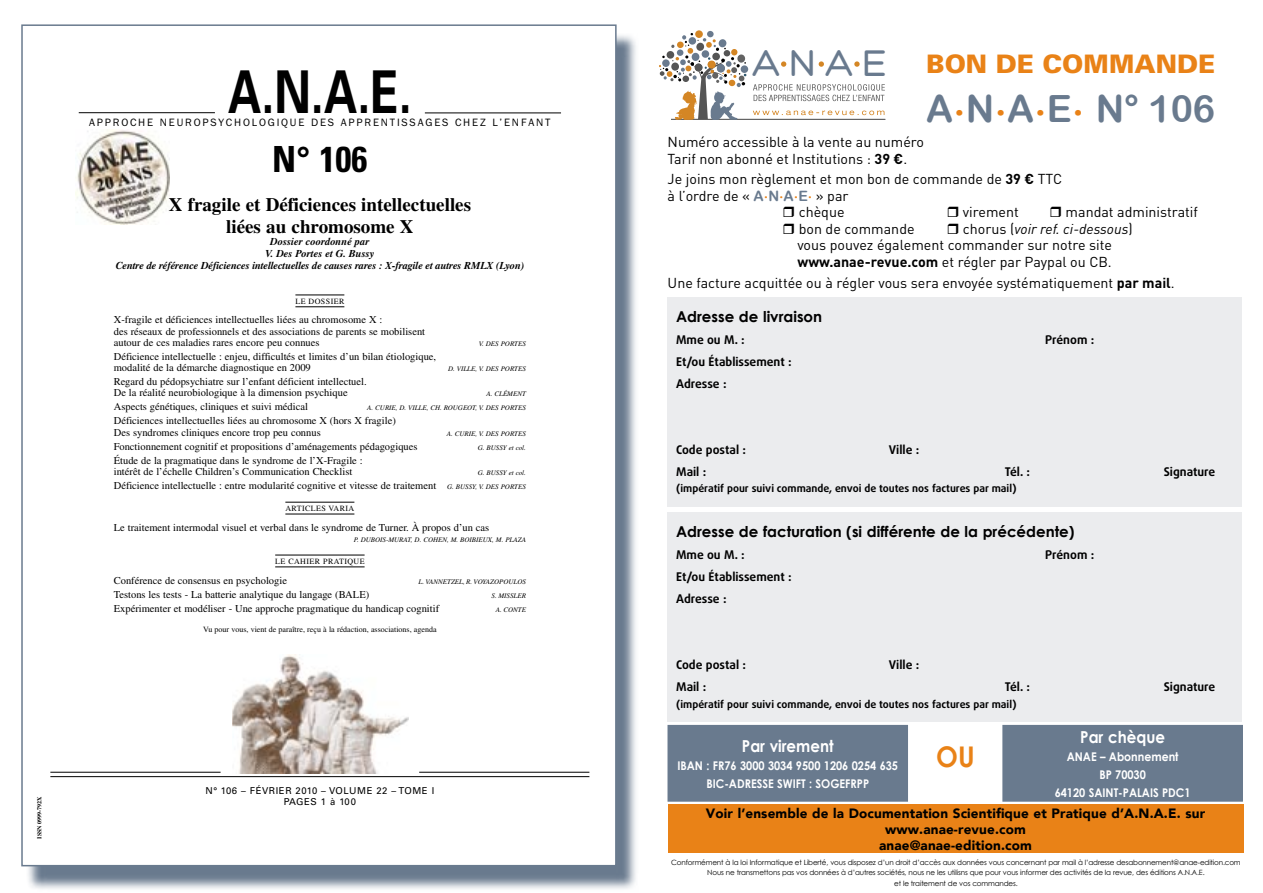
<style>
.page{position:relative;width:1263px;height:893px;background:#fff}
.page>*{position:absolute;margin:0;border:0;box-sizing:border-box;transform-origin:0 0}
.t1{font:700 59.1px "Univers";color:#000;scale:.79 1}
.t2{font:37.5px "Arial Rounded MT Bold";color:#697a8e}
.t3{font:700 condensed 36px "Univers";color:#000}
.t4{font:700 28.5px "Century Gothic";color:#e98217;scale:.91 1}
.t5{font:900 25.5px "Univers";color:#e98217}
.t6{font:700 19.05px/22px "Times";color:#000;text-align:center}
.t7{font:700 16.5px "Century Gothic";color:#fff;scale:.91 1}
.t8{font:700 15px "Century Gothic";color:#000}
.t9{font:14.25px/16.5px "DINOT";color:#000}
.t10{font:900 13.5px/16.2px "Avenir";letter-spacing:.01em;color:#000;text-align:center}
.t11{font:700 12px/22px "Daxline Pro";color:#000}
.t12{font:700 12px/18px "Century Gothic";color:#fff;text-align:center;scale:.91 1}
.t13{font:10.95px "Franklin Gothic";letter-spacing:.165em;color:#000}
.t14{font:10.5px/11.2px "Times";color:#000}
.t15{font:italic 700 10.5px/12px "Times";letter-spacing:-.015em;color:#000;text-align:center}
.t16{font:700 10.5px "Daxline Pro";color:#000}
.t17{font:9.45px/10.9px "Univers";letter-spacing:.055em;color:#000;text-align:center}
.t18{font:7.95px "Times";color:#000}
.t19{font:7.95px "Times";letter-spacing:.05em;color:#000}
.t20{font:7.2px/10.5px "Century Gothic";letter-spacing:-.02em;color:#000;text-align:center}
.t21{font:italic 7.05px "Times";color:#000}
.t22{font:700 6px "Times";color:#000}
.s1{font-style:italic;font-size:7.05px}
.s2{font-family:"Traffolight";font-weight:400;font-size:40.2px;color:#697a8e}
.s3{font-weight:700}
.s4{font-family:"Arial Rounded MT Bold";color:#697a8e}
.s5{font-style:italic}
</style>
<div class="page">
<svg style="left:27px;top:35px;width:609px;height:854px;background:#99a4b2"></svg>
<svg style="left:27px;top:35px;width:587px;height:828px"></svg>
<svg style="left:753px;top:84px;width:132px;height:17px"></svg>
<svg style="left:819px;top:61px;width:5px;height:6px"></svg>
<svg style="left:781px;top:61px;width:5px;height:6px"></svg>
<svg style="left:854px;top:61px;width:6px;height:6px"></svg>
<svg style="left:753px;top:111px;width:131px;height:4px"></svg>
<hr style="left:671px;top:119px;width:214px;height:1px;background:#636363">
<svg style="left:695px;top:30px;width:8px;height:8px"></svg>
<div style="left:707px;top:31px;width:7px;height:6px;background:#697a8e;border-radius:50%"></div>
<svg style="left:659px;top:33px;width:87px;height:86px"></svg>
<div style="left:668px;top:725px;width:239px;height:76px;background:#697a8e"></div>
<div style="left:1003px;top:725px;width:239px;height:76px;background:#697a8e"></div>
<div style="left:1002px;top:725px;width:241px;height:76px;border:1px solid #697a8e"></div>
<div style="left:668px;top:298px;width:574px;height:209px;background:#ebecee"></div>
<div style="left:668px;top:513px;width:574px;height:209px;background:#ebecee"></div>
<div style="left:668px;top:804px;width:575px;height:49px;background:#e98217"></div>
<h1 class="t1" style="left:228px;top:54px;width:234px">A.N.A.E.</h1>
<p class="t13" style="left:89px;top:115px;width:463px">APPROCHE NEUROPSYCHOLOGIQUE DES APPRENTISSAGES CHEZ L’ENFANT</p>
<h3 class="t3" style="left:272px;top:138px;width:97px">N° 106</h3>
<h3 class="t6" style="left:169px;top:193px;width:304px">X fragile et Déficiences intellectuelles liées au chromosome X</h3>
<p class="t15" style="left:116px;top:235px;width:410px">Dossier coordonné par<br>V. Des Portes et G. Bussy<br>Centre de référence Déficiences intellectuelles de causes rares : X-fragile et autres RMLX (Lyon)</p>
<p class="t19" style="left:295px;top:297px;width:50px">LE DOSSIER</p>
<p class="t14" style="left:114px;top:314px;width:313px">X-fragile et déficiences intellectuelles liées au chromosome X :<br>des réseaux de professionnels et des associations de parents se mobilisent autour de ces maladies rares encore peu connues</p>
<p class="t21" style="left:479px;top:340px;width:49px">V. DES PORTES</p>
<p class="t14" style="left:114px;top:351px;width:324px">Déficience intellectuelle : enjeu, difficultés et limites d’un bilan étiologique, modalité de la démarche diagnostique en 2009</p>
<p class="t14" style="left:114px;top:376px;width:254px">Regard du pédopsychiatre sur l’enfant déficient intellectuel.<br>De la réalité neurobiologique à la dimension psychique</p>
<p class="t21" style="left:448px;top:365px;width:79px">D. VILLE, V. DES PORTES</p>
<p class="t21" style="left:486px;top:390px;width:41px">A. CLÉMENT</p>
<p class="t14" style="left:114px;top:401px;width:196px">Aspects génétiques, cliniques et suivi médical</p>
<p class="t21" style="left:367px;top:404px;width:160px">A. CURIE, D. VILLE, CH. ROUGEOT, V. DES PORTES</p>
<p class="t14" style="left:114px;top:415px;width:284px">Déficiences intellectuelles liées au chromosome X (hors X fragile)<br>Des syndromes cliniques encore trop peu connus</p>
<p class="t21" style="left:447px;top:429px;width:81px">A. CURIE, V. DES PORTES</p>
<p class="t14" style="left:114px;top:440px;width:305px">Fonctionnement cognitif et propositions d’aménagements pédagogiques</p>
<p class="t21" style="left:478px;top:443px;width:50px">G. BUSSY et col.</p>
<p class="t14" style="left:114px;top:455px;width:250px">Étude de la pragmatique dans le syndrome de l’X-Fragile : intérêt de l’échelle Children’s Communication Checklist</p>
<p class="t21" style="left:478px;top:469px;width:50px">G. BUSSY et col.</p>
<p class="t14" style="left:114px;top:480px;width:414px">Déficience intellectuelle : entre modularité cognitive et vitesse de traitement <span class="s1">G. BUSSY, V. DES PORTES</span></p>
<p class="t19" style="left:285px;top:504px;width:71px">ARTICLES VARIA</p>
<p class="t14" style="left:114px;top:521px;width:377px">Le traitement intermodal visuel et verbal dans le syndrome de Turner. À propos d’un cas</p>
<p class="t21" style="left:354px;top:536px;width:174px">P. DUBOIS-MURAT, D. COHEN, M. BOIBIEUX, M. PLAZA</p>
<p class="t19" style="left:275px;top:557px;width:91px">LE CAHIER PRATIQUE</p>
<p class="t14" style="left:114px;top:574px;width:175px">Conférence de consensus en psychologie</p>
<p class="t21" style="left:418px;top:577px;width:109px">L. VANNETZEL, R. VOYAZOPOULOS</p>
<p class="t14" style="left:114px;top:588px;width:257px">Testons les tests - La batterie analytique du langage (BALE)</p>
<p class="t21" style="left:492px;top:591px;width:36px">S. MISSLER</p>
<p class="t14" style="left:114px;top:602px;width:327px">Expérimenter et modéliser - Une approche pragmatique du handicap cognitif</p>
<p class="t21" style="left:496px;top:605px;width:32px">A. CONTE</p>
<p class="t18" style="left:203px;top:625px;width:235px">Vu pour vous, vient de paraître, reçu à la rédaction, associations, agenda</p>
<p class="t22" style="left:36px;top:839px;width:44px;rotate:-90deg">ISSN 0999-792X</p>
<p class="t17" style="left:205px;top:785px;width:230px">N° 106 – FÉVRIER 2010 – VOLUME 22 – TOME I<br>PAGES 1 à 100</p>
<h3 class="t5" style="left:753px;top:48px;width:464px"><span class="s2">A N A E</span> BON DE COMMANDE</h3>
<h2 class="t2" style="left:926px;top:87px;width:290px">A<sup>.</sup>N<sup>.</sup>A<sup>.</sup>E<sup>.</sup> N° 106</h2>
<h3 class="t9" style="left:668px;top:133px;width:258px">Numéro accessible à la vente au numéro<br>Tarif non abonné et Institutions : <span class="s3">39 €</span>.</h3>
<h3 class="t9" style="left:668px;top:171px;width:396px">Je joins mon règlement et mon bon de commande de <span class="s3">39 €</span> TTC</h3>
<h3 class="t9" style="left:668px;top:187px;width:182px">à l’ordre de « <span class="s4">A</span><sup>.</sup><span class="s4">N</span><sup>.</sup><span class="s4">A</span><sup>.</sup><span class="s4">E</span><sup>.</sup> » par</h3>
<h3 class="t9" style="left:799px;top:204px;width:47px">chèque</h3>
<h3 class="t9" style="left:963px;top:204px;width:57px">virement</h3>
<h3 class="t9" style="left:1066px;top:204px;width:134px">mandat administratif</h3>
<h3 class="t9" style="left:799px;top:220px;width:117px">bon de commande</h3>
<h3 class="t9" style="left:797px;top:220px;width:337px;text-indent:166px">chorus (<span class="s5">voir ref. ci-dessous</span>) vous pouvez également commander sur notre site <span class="s3">www.anae-revue.com</span> et régler par Paypal ou CB.</h3>
<h3 class="t9" style="left:668px;top:274px;width:509px">Une facture acquittée ou à régler vous sera envoyée systématiquement <span class="s3">par mail</span>.</h3>
<h3 class="t8" style="left:676px;top:307px;width:148px">Adresse de livraison</h3>
<p class="t11" style="left:676px;top:329px;width:70px">Mme ou M. :</p>
<p class="t11" style="left:1045px;top:329px;width:51px">Prénom :</p>
<p class="t11" style="left:676px;top:351px;width:117px">Et/ou Établissement :<br>Adresse :</p>
<p class="t11" style="left:676px;top:439px;width:71px">Code postal :</p>
<p class="t11" style="left:889px;top:439px;width:32px">Ville :</p>
<p class="t11" style="left:676px;top:461px;width:32px">Mail :</p>
<p class="t11" style="left:1005px;top:461px;width:27px">Tél. :</p>
<p class="t11" style="left:1164px;top:461px;width:53px">Signature</p>
<p class="t16" style="left:676px;top:482px;width:342px">(impératif pour suivi commande, envoi de toutes nos factures par mail)</p>
<h3 class="t8" style="left:676px;top:522px;width:400px">Adresse de facturation (si différente de la précédente)</h3>
<p class="t11" style="left:676px;top:544px;width:70px">Mme ou M. :</p>
<p class="t11" style="left:1045px;top:544px;width:51px">Prénom :</p>
<p class="t11" style="left:676px;top:566px;width:117px">Et/ou Établissement :<br>Adresse :</p>
<p class="t11" style="left:676px;top:654px;width:71px">Code postal :</p>
<p class="t11" style="left:889px;top:654px;width:32px">Ville :</p>
<p class="t11" style="left:676px;top:676px;width:32px">Mail :</p>
<p class="t11" style="left:1005px;top:676px;width:27px">Tél. :</p>
<p class="t11" style="left:1164px;top:676px;width:53px">Signature</p>
<p class="t16" style="left:676px;top:697px;width:342px">(impératif pour suivi commande, envoi de toutes nos factures par mail)</p>
<h3 class="t7" style="left:742px;top:735px;width:102px">Par virement</h3>
<p class="t12" style="left:677px;top:756px;width:244px">IBAN : FR76 3000 3034 9500 1206 0254 635<br>BIC-ADRESSE SWIFT : SOGEFRPP</p>
<h3 class="t4" style="left:936px;top:739px;width:44px">OU</h3>
<h3 class="t7" style="left:1080px;top:726px;width:95px">Par chèque</h3>
<p class="t12" style="left:1055px;top:747px;width:151px">ANAE – Abonnement<br>BP 70030<br>64120 SAINT-PALAIS PDC1</p>
<p class="t10" style="left:706px;top:805px;width:501px">Voir l’ensemble de la Documentation Scientifique et Pratique d’A.N.A.E. sur www.anae-revue.com<br>anae@anae-edition.com</p>
<p class="t20" style="left:671px;top:857px;width:571px">Conformément à la loi Informatique et Liberté, vous disposez d’un droit d’accès aux données vous concernant par mail à l’adresse desabonnement@anae-edition.com<br>Nous ne transmettons pas vos données à d’autres sociétés, nous ne les utilisns que pour vous informer des activités de la revue, des éditions A.N.A.E.<br>et le traitement de vos commandes.</p>
</div>
